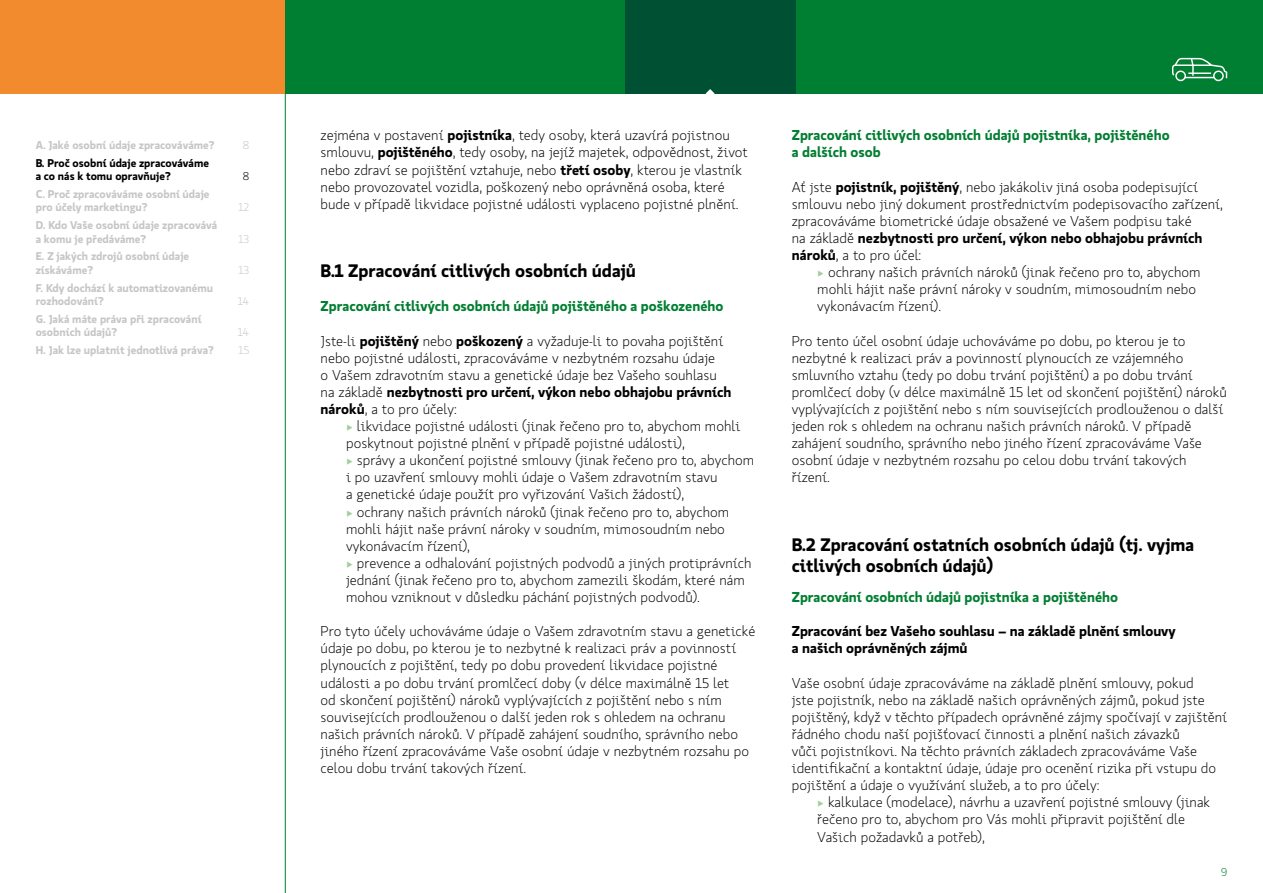
<style>
.page{position:relative;width:1263px;height:893px;background:#fff}
.page>*{position:absolute;margin:0;border:0;box-sizing:border-box;transform-origin:0 0}
.t1{font:700 18px/21.6px "Koop Pro";color:#000}
.t2{font:300 14.25px/17.1px "Koop Pro";color:#000}
.t3{font:700 14.25px/17.1px "Koop Pro";color:#007e31}
.t4{font:700 14.25px/17.1px "Koop Pro";color:#000}
.t5{font:700 11.25px/13.5px "Koop Pro";color:#c6c6c6}
.t6{font:700 11.25px/13.5px "Koop Pro";color:#000}
.t7{font:300 11.25px "Koop Pro";color:#c6c6c6}
.t8{font:300 11.25px "Koop Pro";color:#007e31}
.t9{font:300 11.25px "Koop Pro";color:#000}
.s1{font-weight:700}
.s2{color:#a2cf9c}
</style>
<div class="page">
<div style="left:0;top:0;width:285px;height:94px;background:#f28b2d"></div>
<div style="left:285px;top:0;width:978px;height:94px;background:#007e31"></div>
<div style="left:625px;top:0;width:170px;height:94px;background:#005033"></div>
<svg style="left:1172px;top:58px;width:55px;height:23px"></svg>
<hr style="left:285px;top:94px;width:1px;height:799px;background:#007e31">
<svg style="left:706px;top:89px;width:9px;height:5px"></svg>
<p class="t5" style="left:36px;top:138px;width:180px">A. Jaké osobní údaje zpracováváme?</p>
<p class="t7" style="left:243px;top:137px;width:8px">8</p>
<p class="t6" style="left:36px;top:155px;width:175px">B. Proč osobní údaje zpracováváme a co nás k tomu opravňuje?</p>
<p class="t9" style="left:243px;top:169px;width:8px">8</p>
<p class="t5" style="left:36px;top:187px;width:175px">C. Proč zpracováváme osobní údaje pro účely marketingu?</p>
<p class="t5" style="left:36px;top:218px;width:183px">D. Kdo Vaše osobní údaje zpracovává a komu je předáváme?</p>
<p class="t5" style="left:36px;top:249px;width:155px">E. Z jakých zdrojů osobní údaje získáváme?</p>
<p class="t5" style="left:36px;top:280px;width:179px">F. Kdy dochází k automatizovanému rozhodování?</p>
<p class="t5" style="left:36px;top:312px;width:167px">G. Jaká máte práva při zpracování osobních údajů?</p>
<p class="t7" style="left:238px;top:200px;width:13px">12</p>
<p class="t7" style="left:238px;top:231px;width:13px">13</p>
<p class="t7" style="left:238px;top:262px;width:13px">13</p>
<p class="t7" style="left:237px;top:294px;width:13px">14</p>
<p class="t7" style="left:237px;top:325px;width:13px">14</p>
<p class="t5" style="left:36px;top:343px;width:180px">H. Jak lze uplatnit jednotlivá práva?</p>
<p class="t7" style="left:238px;top:343px;width:13px">15</p>
<p class="t2" style="left:321px;top:127px;width:429px">zejména v postavení <span class="s1">pojistníka</span>, tedy osoby, která uzavírá pojistnou smlouvu, <span class="s1">pojištěného</span>, tedy osoby, na jejíž majetek, odpovědnost, život nebo zdraví se pojištění vztahuje, nebo <span class="s1">třetí osoby</span>, kterou je vlastník nebo provozovatel vozidla, poškozený nebo oprávněná osoba, které bude v případě likvidace pojistné události vyplaceno pojistné plnění.</p>
<p class="t1" style="left:321px;top:259px;width:317px">B.1 Zpracování citlivých osobních údajů</p>
<p class="t3" style="left:321px;top:297px;width:404px">Zpracování citlivých osobních údajů pojištěného a poškozeného</p>
<p class="t2" style="left:321px;top:332px;width:412px">Jste-li <span class="s1">pojištěný</span> nebo <span class="s1">poškozený</span> a vyžaduje-li to povaha pojištění nebo pojistné události, zpracováváme v nezbytném rozsahu údaje<br>o Vašem zdravotním stavu a genetické údaje bez Vašeho souhlasu na základě <span class="s1">nezbytnosti pro určení, výkon nebo obhajobu právních nároků</span>, a to pro účely:</p>
<p class="t2" style="left:346px;top:417px;width:396px"><span class="s2">•</span> likvidace pojistné události (jinak řečeno pro to, abychom mohli poskytnout pojistné plnění v případě pojistné události),</p>
<p class="t2" style="left:346px;top:452px;width:410px"><span class="s2">•</span> správy a ukončení pojistné smlouvy (jinak řečeno pro to, abychom i po uzavření smlouvy mohli údaje o Vašem zdravotním stavu<br>a genetické údaje použít pro vyřizování Vašich žádostí),</p>
<p class="t2" style="left:346px;top:503px;width:385px"><span class="s2">•</span> ochrany našich právních nároků (jinak řečeno pro to, abychom mohli hájit naše právní nároky v soudním, mimosoudním nebo vykonávacím řízení),</p>
<p class="t2" style="left:346px;top:554px;width:407px"><span class="s2">•</span> prevence a odhalování pojistných podvodů a jiných protiprávních jednání (jinak řečeno pro to, abychom zamezili škodám, které nám mohou vzniknout v důsledku páchání pojistných podvodů).</p>
<p class="t2" style="left:321px;top:623px;width:436px">Pro tyto účely uchováváme údaje o Vašem zdravotním stavu a genetické údaje po dobu, po kterou je to nezbytné k realizaci práv a povinností plynoucích z pojištění, tedy po dobu provedení likvidace pojistné události a po dobu trvání promlčecí doby (v délce maximálně 15 let<br>od skončení pojištění) nároků vyplývajících z pojištění nebo s ním souvisejících prodlouženou o další jeden rok s ohledem na ochranu našich právních nároků. V případě zahájení soudního, správního nebo jiného řízení zpracováváme Vaše osobní údaje v nezbytném rozsahu po celou dobu trvání takových řízení.</p>
<p class="t3" style="left:792px;top:126px;width:379px">Zpracování citlivých osobních údajů pojistníka, pojištěného a dalších osob</p>
<p class="t2" style="left:792px;top:178px;width:433px">Ať jste <span class="s1">pojistník, pojištěný</span>, nebo jakákoliv jiná osoba podepisující smlouvu nebo jiný dokument prostřednictvím podepisovacího zařízení, zpracováváme biometrické údaje obsažené ve Vašem podpisu také<br>na základě <span class="s1">nezbytnosti pro určení, výkon nebo obhajobu právních nároků</span>, a to pro účel:</p>
<p class="t2" style="left:817px;top:263px;width:385px"><span class="s2">•</span> ochrany našich právních nároků (jinak řečeno pro to, abychom mohli hájit naše právní nároky v soudním, mimosoudním nebo vykonávacím řízení).</p>
<p class="t2" style="left:792px;top:332px;width:436px">Pro tento účel osobní údaje uchováváme po dobu, po kterou je to nezbytné k realizaci práv a povinností plynoucích ze vzájemného smluvního vztahu (tedy po dobu trvání pojištění) a po dobu trvání promlčecí doby (v délce maximálně 15 let od skončení pojištění) nároků vyplývajících z pojištění nebo s ním souvisejících prodlouženou o další jeden rok s ohledem na ochranu našich právních nároků. V případě zahájení soudního, správního nebo jiného řízení zpracováváme Vaše osobní údaje v nezbytném rozsahu po celou dobu trvání takových řízení.</p>
<p class="t1" style="left:792px;top:533px;width:404px">B.2 Zpracování ostatních osobních údajů (tj. vyjma citlivých osobních údajů)</p>
<p class="t3" style="left:792px;top:588px;width:328px">Zpracování osobních údajů pojistníka a pojištěného</p>
<p class="t4" style="left:792px;top:622px;width:385px">Zpracování bez Vašeho souhlasu – na základě plnění smlouvy a našich oprávněných zájmů</p>
<p class="t2" style="left:792px;top:674px;width:437px">Vaše osobní údaje zpracováváme na základě plnění smlouvy, pokud<br>jste pojistník, nebo na základě našich oprávněných zájmů, pokud jste pojištěný, když v těchto případech oprávněné zájmy spočívají v zajištění řádného chodu naší pojišťovací činnosti a plnění našich závazků<br>vůči pojistníkovi. Na těchto právních základech zpracováváme Vaše identifikační a kontaktní údaje, údaje pro ocenění rizika při vstupu do pojištění a údaje o využívání služeb, a to pro účely:</p>
<p class="t2" style="left:817px;top:794px;width:394px"><span class="s2">•</span> kalkulace (modelace), návrhu a uzavření pojistné smlouvy (jinak řečeno pro to, abychom pro Vás mohli připravit pojištění dle<br>Vašich požadavků a potřeb),</p>
<p class="t8" style="left:1221px;top:864px;width:8px">9</p>
</div>
